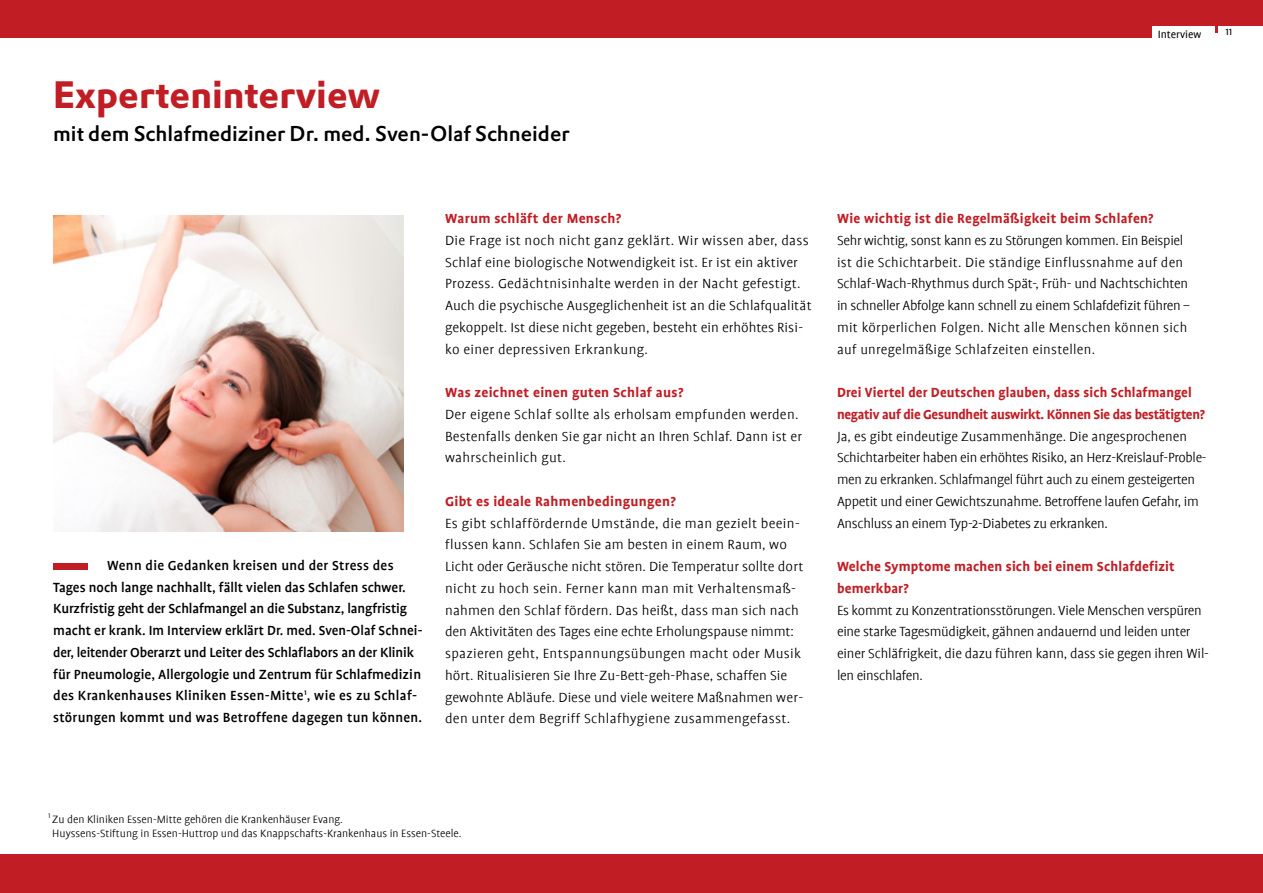
<style>
.page{position:relative;width:1263px;height:893px;background:#fff}
.page>*{position:absolute;margin:0;border:0;box-sizing:border-box;transform-origin:0 0}
.t1{font:700 37.5px "DTL Prokyon T";color:#c11d24}
.t2{font:21px "DTL Prokyon ST Medium";color:#000}
.t3{font:300 15px/21.8px "Profile";color:#000}
.t4{font:300 15px/21.8px "Profile";letter-spacing:-.02em;color:#000}
.t5{font:500 15px/21.8px "Profile";color:#000}
.t6{font:700 15px/21.8px "Profile";letter-spacing:.01em;color:#c11d24}
.t7{font:300 15px/21.8px "Profile";letter-spacing:.02em;color:#000}
.t8{font:700 15px/21.8px "Profile";letter-spacing:-.02em;color:#c11d24}
.t9{font:300 12px/13.5px "Profile";color:#000}
.t10{font:12px "Profile";color:#000}
</style>
<div class="page">
<div style="left:53px;top:563px;width:34px;height:7px;background:#c11d24"></div>
<div style="left:0;top:26px;width:1151px;height:12px;background:#c11d24"></div>
<svg style="left:1215px;top:26px;width:3px;height:7px"></svg>
<div style="left:0;top:855px;width:1263px;height:38px;background:#c11d24"></div>
<div style="left:0;top:0;width:1263px;height:26px;background:#c11d24"></div>
<img style="left:53px;top:216px;width:351px;height:315px">
<h1 class="t1" style="left:53px;top:70px;width:328px">Experteninterview</h1>
<h2 class="t2" style="left:53px;top:119px;width:518px">mit dem Schlafmediziner Dr. med. Sven-Olaf Schneider</h2>
<p class="t10" style="left:1158px;top:28px;width:45px">Interview</p>
<p class="t10" style="left:1225px;top:25px;width:8px">11</p>
<p class="t5" style="left:53px;top:554px;width:371px;text-indent:54px">Wenn die Gedanken kreisen und der Stress des Tages noch lange nachhallt, fällt vielen das Schlafen schwer.<br>Kurzfristig geht der Schlafmangel an die Substanz, langfristig macht er krank. Im Interview erklärt Dr. med. Sven-Olaf Schnei&shy;der, leitender Oberarzt und Leiter des Schlaflabors an der Klinik für Pneumologie, Allergologie und Zentrum für Schlafmedizin des Krankenhauses Kliniken Essen-Mitte<sup>1</sup>, wie es zu Schlaf&shy;störungen kommt und was Betroffene dagegen tun können.</p>
<p class="t6" style="left:445px;top:207px;width:178px">Warum schläft der Mensch?</p>
<p class="t3" style="left:445px;top:229px;width:368px">Die Frage ist noch nicht ganz geklärt. Wir wissen aber, dass Schlaf eine biologische Notwendigkeit ist. Er ist ein aktiver Prozess. Gedächtnisinhalte werden in der Nacht gefestigt.<br>Auch die psychische Ausgeglichenheit ist an die Schlafqualität gekoppelt. Ist diese nicht gegeben, besteht ein erhöhtes Risi&shy;ko einer depressiven Erkrankung.</p>
<p class="t6" style="left:445px;top:381px;width:240px">Was zeichnet einen guten Schlaf aus?</p>
<p class="t7" style="left:445px;top:403px;width:358px">Der eigene Schlaf sollte als erholsam empfunden werden.<br>Bestenfalls denken Sie gar nicht an Ihren Schlaf. Dann ist er wahrscheinlich gut.</p>
<p class="t6" style="left:445px;top:490px;width:232px">Gibt es ideale Rahmenbedingungen?</p>
<p class="t3" style="left:445px;top:512px;width:360px">Es gibt schlaffördernde Umstände, die man gezielt beein&shy;flussen kann. Schlafen Sie am besten in einem Raum, wo Licht oder Geräusche nicht stören. Die Temperatur sollte dort nicht zu hoch sein. Ferner kann man mit Verhaltensmaß&shy;nahmen den Schlaf fördern. Das heißt, dass man sich nach den Aktivitäten des Tages eine echte Erholungspause nimmt: spazieren geht, Entspannungsübungen macht oder Musik hört. Ritualisieren Sie Ihre Zu-Bett-geh-Phase, schaffen Sie gewohnte Abläufe. Diese und viele weitere Maßnahmen wer&shy;den unter dem Begriff Schlafhygiene zusammengefasst.</p>
<p class="t6" style="left:837px;top:207px;width:318px">Wie wichtig ist die Regelmäßigkeit beim Schlafen?</p>
<p class="t3" style="left:837px;top:229px;width:354px">Sehr wichtig, sonst kann es zu Störungen kommen. Ein Beispiel ist die Schichtarbeit. Die ständige Einflussnahme auf den Schlaf-Wach-Rhythmus durch Spät-, Früh- und Nachtschichten in schneller Abfolge kann schnell zu einem Schlafdefizit führen – mit körperlichen Folgen. Nicht alle Menschen können sich auf unregelmäßige Schlafzeiten einstellen.</p>
<p class="t8" style="left:837px;top:381px;width:369px">Drei Viertel der Deutschen glauben, dass sich Schlafmangel negativ auf die Gesundheit auswirkt. Können Sie das bestätigten?</p>
<p class="t4" style="left:837px;top:425px;width:371px">Ja, es gibt eindeutige Zusammenhänge. Die angesprochenen Schichtarbeiter haben ein erhöhtes Risiko, an Herz-Kreislauf-Proble&shy;men zu erkranken. Schlafmangel führt auch zu einem gesteigerten Appetit und einer Gewichtszunahme. Betroffene laufen Gefahr, im Anschluss an einem Typ-2-Diabetes zu erkranken.</p>
<p class="t6" style="left:837px;top:555px;width:339px">Welche Symptome machen sich bei einem Schlafdefizit bemerkbar?</p>
<p class="t4" style="left:837px;top:599px;width:373px">Es kommt zu Konzentrationsstörungen. Viele Menschen verspüren eine starke Tagesmüdigkeit, gähnen andauernd und leiden unter einer Schläfrigkeit, die dazu führen kann, dass sie gegen ihren Wil&shy;len einschlafen.</p>
<p class="t9" style="left:52px;top:813px;width:411px;text-indent:-4px"><sup>1</sup> Zu den Kliniken Essen-Mitte gehören die Krankenhäuser Evang.<br>Huyssens-Stiftung in Essen-Huttrop und das Knappschafts-Krankenhaus in Essen-Steele.</p>
</div>
